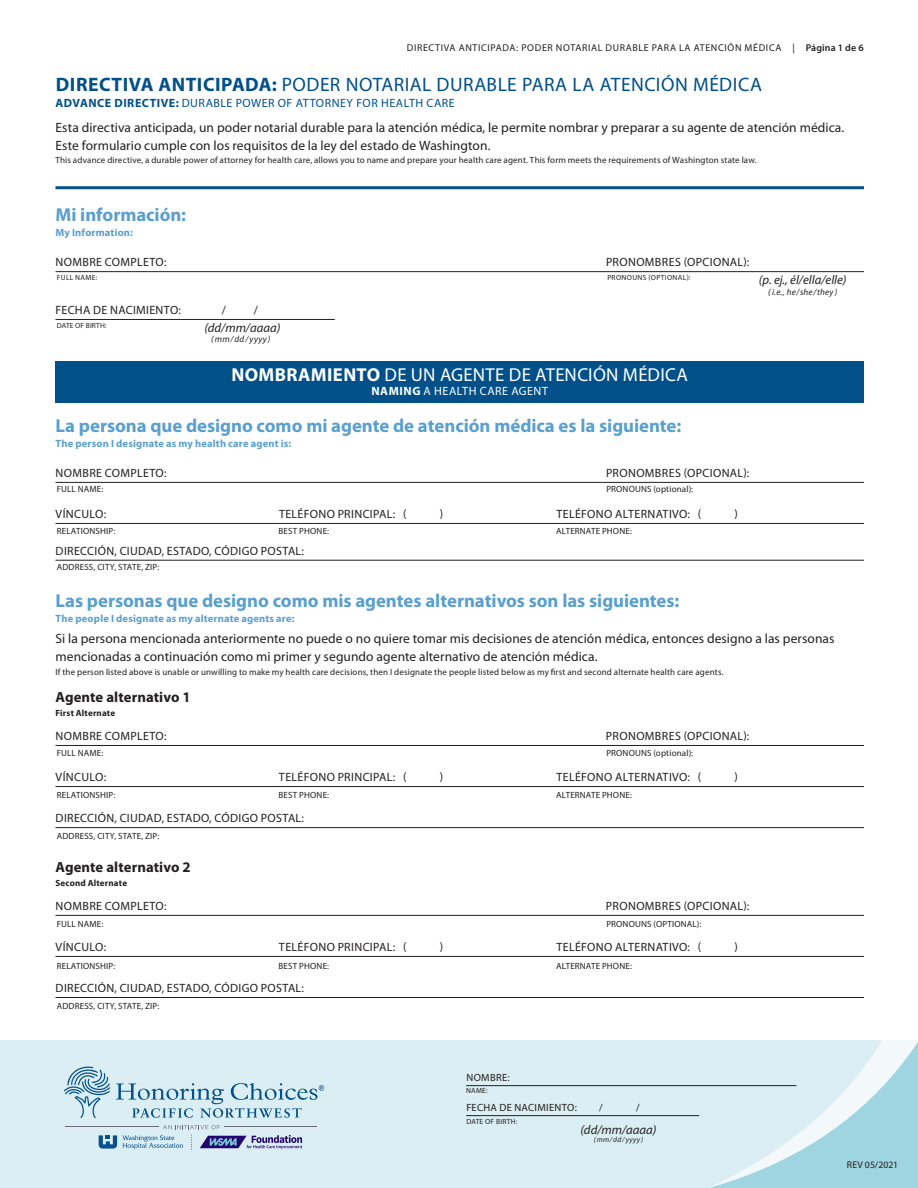
<style>
.page{position:relative;width:918px;height:1188px;background:#fff}
.page>*{position:absolute;margin:0;border:0;box-sizing:border-box;transform-origin:0 0}
.Resources_Bold_Text{font:19.5px "Myriad Pro";letter-spacing:.025em;color:#015089}
.t1{font:700 18.75px "Myriad Pro";letter-spacing:-.005em;color:#5a9fce}
.Resources_Form_Text{font:18.75px "Myriad Pro";letter-spacing:.015em;color:#fff}
.Resources_Form_Text-2{font:700 14.7px "Myriad Pro";letter-spacing:.005em;color:#231f20}
.t2{font:13.5px/18px "Myriad Pro";letter-spacing:.005em;color:#231f20}
.Resources_Form_Text-3{font:italic 12.75px "Myriad Pro";color:#231f20}
.Resources_Form_Text-4{font:12px "Myriad Pro";letter-spacing:.03em;color:#231f20}
.Resources_Bold_Text-2{font:12px "Myriad Pro";letter-spacing:.04em;color:#015089}
.Resources_Form_Text-5{font:12px "Myriad Pro";letter-spacing:.045em;color:#fff}
.t3{font:700 10.5px "Myriad Pro";letter-spacing:.015em;color:#5a9fce}
.Resources_Form_Text-6{font:10.5px "Myriad Pro";letter-spacing:.03em;color:#231f20}
.t4{font:9.9px "Myriad Pro";letter-spacing:.065em;color:#231f20}
.t5{font:9.75px "Myriad Pro";letter-spacing:.005em;color:#231f20}
.t6{font:9px "Myriad Pro";letter-spacing:.02em;color:#231f20}
.Resources_Form_Text-7{font:italic 9px "Myriad Pro";letter-spacing:.025em;color:#231f20}
.t7{font:700 9px "Myriad Pro";letter-spacing:.02em;color:#231f20}
.t8{font:7.5px "Myriad Pro";letter-spacing:.035em;color:#231f20}
.Resources_Form_Text-8{font:italic 7.5px "Myriad Pro";letter-spacing:.055em;color:#231f20}
.s1{font-weight:600}
.s2{font-weight:700}
</style>
<div class="page">
<div style="left:0;top:1041px;width:918px;height:147px;background:#dbeef3"></div>
<svg style="left:570px;top:1041px;width:348px;height:147px"></svg>
<hr style="left:56px;top:186px;width:808px;height:3px;background:#015089">
<hr style="left:56px;top:482px;width:808px;height:1px;background:#231f20">
<hr style="left:56px;top:523px;width:808px;height:1px;background:#231f20">
<hr style="left:56px;top:560px;width:808px;height:1px;background:#231f20">
<hr style="left:56px;top:271px;width:808px;height:1px;background:#231f20">
<hr style="left:56px;top:319px;width:279px;height:1px;background:#231f20">
<hr style="left:56px;top:745px;width:808px;height:1px;background:#231f20">
<hr style="left:56px;top:786px;width:808px;height:1px;background:#231f20">
<hr style="left:56px;top:827px;width:808px;height:1px;background:#231f20">
<hr style="left:56px;top:915px;width:808px;height:1px;background:#231f20">
<hr style="left:56px;top:956px;width:808px;height:1px;background:#231f20">
<hr style="left:56px;top:997px;width:808px;height:1px;background:#231f20">
<div style="left:56px;top:361px;width:808px;height:41px;background:#015089"></div>
<svg style="left:64px;top:1067px;width:46px;height:51px"></svg>
<svg style="left:163px;top:1125px;width:57px;height:4px"></svg>
<hr style="left:66px;top:1127px;width:93px;height:1px;background:#676c72">
<hr style="left:224px;top:1127px;width:93px;height:1px;background:#676c72">
<svg style="left:116px;top:1083px;width:208px;height:35px"></svg>
<svg style="left:99px;top:1135px;width:84px;height:14px"></svg>
<svg style="left:200px;top:1135px;width:102px;height:14px"></svg>
<hr style="left:466px;top:1085px;width:330px;height:1px;background:#231f20">
<hr style="left:466px;top:1115px;width:233px;height:1px;background:#231f20">
<p class="t4" style="left:407px;top:42px;width:458px">DIRECTIVA ANTICIPADA: PODER NOTARIAL DURABLE PARA LA ATENCIÓN MÉDICA | <span class="s1">Página 1 de 6</span></p>
<p class="Resources_Bold_Text" style="left:56px;top:73px;width:708px"><span class="s2">DIRECTIVA ANTICIPADA:</span> PODER NOTARIAL DURABLE PARA LA ATENCIÓN MÉDICA</p>
<p class="Resources_Bold_Text-2" style="left:56px;top:96px;width:401px"><span class="s2">ADVANCE DIRECTIVE:</span> DURABLE POWER OF ATTORNEY FOR HEALTH CARE</p>
<p class="t2" style="left:56px;top:118px;width:790px">Esta directiva anticipada, un poder notarial durable para la atención médica, le permite nombrar y preparar a su agente de atención médica.<br>Este formulario cumple con los requisitos de la ley del estado de Washington.</p>
<p class="t6" style="left:56px;top:155px;width:703px">This advance directive, a durable power of attorney for health care, allows you to name and prepare your health care agent. This form meets the requirements of Washington state law.</p>
<p class="t1" style="left:56px;top:203px;width:132px">Mi información:</p>
<p class="t3" style="left:56px;top:226px;width:79px">My Information:</p>
<p class="Resources_Form_Text-4" style="left:56px;top:255px;width:113px">NOMBRE COMPLETO:</p>
<p class="Resources_Form_Text-4" style="left:606px;top:255px;width:145px">PRONOMBRES (OPCIONAL):</p>
<p class="Resources_Form_Text-4" style="left:56px;top:302px;width:127px">FECHA DE NACIMIENTO:</p>
<p class="Resources_Form_Text-4" style="left:222px;top:302px;width:6px">/</p>
<p class="Resources_Form_Text-4" style="left:254px;top:302px;width:6px">/</p>
<p class="t8" style="left:57px;top:273px;width:42px">FULL NAME:</p>
<p class="t8" style="left:607px;top:273px;width:85px">PRONOUNS (OPTIONAL):</p>
<p class="t8" style="left:57px;top:321px;width:51px">DATE OF BIRTH:</p>
<p class="Resources_Form_Text-3" style="left:204px;top:320px;width:78px">(dd/mm/aaaa)</p>
<p class="Resources_Form_Text-7" style="left:211px;top:333px;width:61px">(mm/dd/yyyy)</p>
<p class="Resources_Form_Text" style="left:231px;top:363px;width:458px"><span class="s2">NOMBRAMIENTO</span> DE UN AGENTE DE ATENCIÓN MÉDICA</p>
<p class="Resources_Form_Text-5" style="left:371px;top:384px;width:178px"><span class="s2">NAMING</span> A HEALTH CARE AGENT</p>
<p class="t1" style="left:56px;top:413px;width:627px">La persona que designo como mi agente de atención médica es la siguiente:</p>
<p class="t3" style="left:56px;top:436px;width:237px">The person I designate as my health care agent is:</p>
<p class="Resources_Form_Text-4" style="left:56px;top:465px;width:113px">NOMBRE COMPLETO:</p>
<p class="Resources_Form_Text-4" style="left:606px;top:465px;width:145px">PRONOMBRES (OPCIONAL):</p>
<p class="Resources_Form_Text-4" style="left:56px;top:506px;width:52px">VÍNCULO:</p>
<p class="Resources_Form_Text-4" style="left:279px;top:506px;width:129px">TELÉFONO PRINCIPAL: (</p>
<p class="Resources_Form_Text-4" style="left:440px;top:506px;width:5px">)</p>
<p class="Resources_Form_Text-4" style="left:556px;top:506px;width:146px">TELÉFONO ALTERNATIVO: (</p>
<p class="Resources_Form_Text-4" style="left:735px;top:506px;width:5px">)</p>
<p class="Resources_Form_Text-4" style="left:56px;top:543px;width:250px">DIRECCIÓN, CIUDAD, ESTADO, CÓDIGO POSTAL:</p>
<p class="t6" style="left:57px;top:483px;width:48px">FULL NAME:</p>
<p class="t6" style="left:606px;top:483px;width:88px">PRONOUNS (optional):</p>
<p class="t6" style="left:57px;top:525px;width:60px">RELATIONSHIP:</p>
<p class="t6" style="left:279px;top:525px;width:52px">BEST PHONE:</p>
<p class="t6" style="left:556px;top:525px;width:77px">ALTERNATE PHONE:</p>
<p class="t6" style="left:57px;top:561px;width:104px">ADDRESS, CITY, STATE, ZIP:</p>
<p class="Resources_Form_Text-3" style="left:759px;top:272px;width:89px">(p. ej., él/ella/elle)</p>
<p class="Resources_Form_Text-7" style="left:768px;top:287px;width:70px">(i.e., he/she/they)</p>
<p class="t1" style="left:56px;top:588px;width:625px">Las personas que designo como mis agentes alternativos son las siguientes:</p>
<p class="t3" style="left:56px;top:612px;width:240px">The people I designate as my alternate agents are:</p>
<p class="t2" style="left:56px;top:629px;width:780px">Si la persona mencionada anteriormente no puede o no quiere tomar mis decisiones de atención médica, entonces designo a las personas mencionadas a continuación como mi primer y segundo agente alternativo de atención médica.</p>
<p class="t6" style="left:56px;top:666px;width:670px">If the person listed above is unable or unwilling to make my health care decisions, then I designate the people listed below as my first and second alternate health care agents.</p>
<p class="Resources_Form_Text-2" style="left:56px;top:688px;width:137px">Agente alternativo 1</p>
<p class="t7" style="left:56px;top:707px;width:61px">First Alternate</p>
<p class="Resources_Form_Text-4" style="left:56px;top:728px;width:113px">NOMBRE COMPLETO:</p>
<p class="Resources_Form_Text-4" style="left:606px;top:728px;width:145px">PRONOMBRES (OPCIONAL):</p>
<p class="Resources_Form_Text-4" style="left:56px;top:770px;width:52px">VÍNCULO:</p>
<p class="Resources_Form_Text-4" style="left:279px;top:770px;width:129px">TELÉFONO PRINCIPAL: (</p>
<p class="Resources_Form_Text-4" style="left:440px;top:770px;width:5px">)</p>
<p class="Resources_Form_Text-4" style="left:556px;top:770px;width:146px">TELÉFONO ALTERNATIVO: (</p>
<p class="Resources_Form_Text-4" style="left:735px;top:770px;width:5px">)</p>
<p class="Resources_Form_Text-4" style="left:56px;top:811px;width:250px">DIRECCIÓN, CIUDAD, ESTADO, CÓDIGO POSTAL:</p>
<p class="Resources_Form_Text-2" style="left:56px;top:858px;width:137px">Agente alternativo 2</p>
<p class="t7" style="left:56px;top:877px;width:73px">Second Alternate</p>
<p class="Resources_Form_Text-4" style="left:56px;top:898px;width:113px">NOMBRE COMPLETO:</p>
<p class="Resources_Form_Text-4" style="left:606px;top:898px;width:145px">PRONOMBRES (OPCIONAL):</p>
<p class="Resources_Form_Text-4" style="left:56px;top:939px;width:52px">VÍNCULO:</p>
<p class="Resources_Form_Text-4" style="left:279px;top:939px;width:129px">TELÉFONO PRINCIPAL: (</p>
<p class="Resources_Form_Text-4" style="left:440px;top:939px;width:5px">)</p>
<p class="Resources_Form_Text-4" style="left:556px;top:939px;width:146px">TELÉFONO ALTERNATIVO: (</p>
<p class="Resources_Form_Text-4" style="left:735px;top:939px;width:5px">)</p>
<p class="Resources_Form_Text-4" style="left:56px;top:980px;width:250px">DIRECCIÓN, CIUDAD, ESTADO, CÓDIGO POSTAL:</p>
<p class="t6" style="left:57px;top:748px;width:48px">FULL NAME:</p>
<p class="t6" style="left:606px;top:748px;width:88px">PRONOUNS (optional):</p>
<p class="t6" style="left:57px;top:789px;width:60px">RELATIONSHIP:</p>
<p class="t6" style="left:279px;top:789px;width:52px">BEST PHONE:</p>
<p class="t6" style="left:556px;top:789px;width:77px">ALTERNATE PHONE:</p>
<p class="t6" style="left:57px;top:831px;width:104px">ADDRESS, CITY, STATE, ZIP:</p>
<p class="t6" style="left:57px;top:919px;width:48px">FULL NAME:</p>
<p class="t6" style="left:606px;top:919px;width:96px">PRONOUNS (OPTIONAL):</p>
<p class="t6" style="left:57px;top:960px;width:60px">RELATIONSHIP:</p>
<p class="t6" style="left:279px;top:960px;width:52px">BEST PHONE:</p>
<p class="t6" style="left:556px;top:960px;width:77px">ALTERNATE PHONE:</p>
<p class="t6" style="left:57px;top:1000px;width:104px">ADDRESS, CITY, STATE, ZIP:</p>
<p class="Resources_Form_Text-6" style="left:466px;top:1071px;width:45px">NOMBRE:</p>
<p class="Resources_Form_Text-6" style="left:466px;top:1101px;width:112px">FECHA DE NACIMIENTO:</p>
<p class="Resources_Form_Text-6" style="left:599px;top:1101px;width:5px">/</p>
<p class="Resources_Form_Text-6" style="left:636px;top:1101px;width:5px">/</p>
<p class="t8" style="left:466px;top:1086px;width:23px">NAME:</p>
<p class="t8" style="left:466px;top:1116px;width:52px">DATE OF BIRTH:</p>
<p class="Resources_Form_Text-3" style="left:580px;top:1122px;width:78px">(dd/mm/aaaa)</p>
<p class="Resources_Form_Text-8" style="left:594px;top:1135px;width:51px">(mm/dd/yyyy)</p>
<p class="t5" style="left:847px;top:1159px;width:53px">REV 05/2021</p>
</div>
